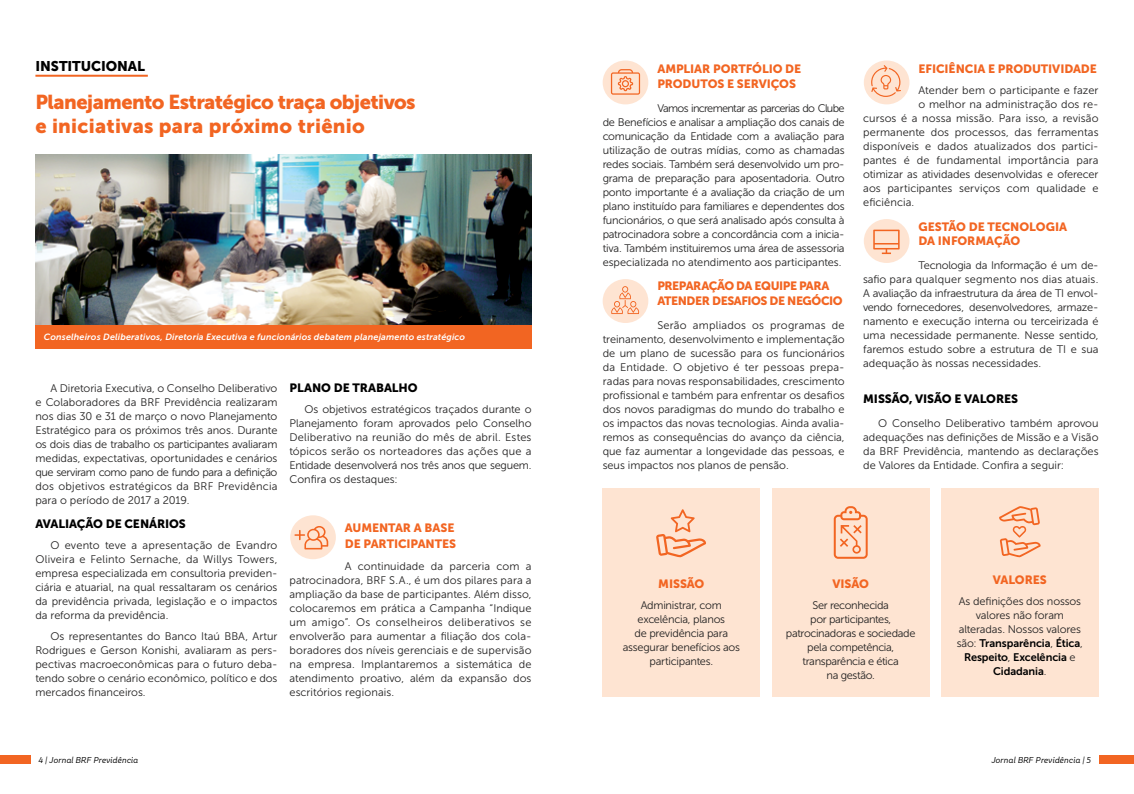
<style>
.page{position:relative;width:1134px;height:794px;background:#fff}
.page>*{position:absolute;margin:0;border:0;box-sizing:border-box;transform-origin:0 0}
.t1{font:20px/23.6px "Museo Sans 900";letter-spacing:-.025em;color:#f26522}
.t2{font:14px "Museo Sans 900";letter-spacing:-.005em;color:#000}
.t3{font:12px/14.4px "Museo Sans 900";letter-spacing:-.01em;color:#f26522}
.t4{font:12px "Museo Sans 900";letter-spacing:-.005em;color:#000}
.t5{font:12px/14.4px "Museo Sans 900";letter-spacing:-.035em;color:#f26522}
.t6{font:11px/14px "Museo Sans 300";color:#222121;text-align:justify}
.t7{font:11px/14px "Museo Sans 300";letter-spacing:-.03em;color:#222121;text-align:center}
.t8{font:11px/14px "Museo Sans 300";letter-spacing:-.02em;color:#222121;text-align:center}
.t9{font:11px/14px "Museo Sans 700";letter-spacing:-.01em;color:#000;text-align:center}
.t10{font:italic 9px "Museo Sans 700";letter-spacing:.015em;color:#fff}
.t11{font:italic 8px "Skola Sans";color:#000}
.s1{font-family:"Museo Sans 300";color:#222121}
</style>
<div class="page">
<hr style="left:35px;top:75px;width:113px;height:2px;background:#f26522">
<img style="left:35px;top:155px;width:496px;height:170px">
<div style="left:35px;top:325px;width:496px;height:24px;background:#f26522"></div>
<div style="left:603px;top:488px;width:157px;height:208px;background:#fee4d2"></div>
<div style="left:772px;top:488px;width:157px;height:208px;background:#fee4d2"></div>
<div style="left:941px;top:488px;width:158px;height:208px;background:#fee4d2"></div>
<div style="left:290px;top:515px;width:46px;height:44px;background:#fee4d2;border-radius:50%"></div>
<svg style="left:294px;top:526px;width:34px;height:23px"></svg>
<div style="left:603px;top:60px;width:45px;height:44px;background:#fee4d2;border-radius:50%"></div>
<svg style="left:611px;top:69px;width:29px;height:26px"></svg>
<div style="left:603px;top:279px;width:45px;height:44px;background:#fee4d2;border-radius:50%"></div>
<svg style="left:611px;top:286px;width:28px;height:28px"></svg>
<div style="left:864px;top:60px;width:45px;height:44px;background:#fee4d2;border-radius:50%"></div>
<svg style="left:871px;top:65px;width:30px;height:32px"></svg>
<div style="left:864px;top:219px;width:45px;height:44px;background:#fee4d2;border-radius:50%"></div>
<svg style="left:873px;top:230px;width:27px;height:24px"></svg>
<svg style="left:656px;top:509px;width:50px;height:48px"></svg>
<svg style="left:834px;top:506px;width:34px;height:53px"></svg>
<svg style="left:999px;top:506px;width:42px;height:51px"></svg>
<div style="left:1099px;top:756px;width:35px;height:8px;background:#f26522"></div>
<div style="left:0;top:756px;width:30px;height:8px;background:#f26522"></div>
<p class="t2" style="left:35px;top:59px;width:111px">INSTITUCIONAL</p>
<h1 class="t1" style="left:35px;top:90px;width:382px">Planejamento Estratégico traça objetivos e iniciativas para próximo triênio</h1>
<p class="t10" style="left:44px;top:332px;width:423px">Conselheiros Deliberativos, Diretoria Executiva e funcionários debatem planejamento estratégico</p>
<p class="t6" style="left:35px;top:381px;width:244px;text-indent:15px">A Diretoria Executiva, o Conselho Deliberativo e Colaboradores da BRF Previdência realizaram nos dias 30 e 31 de março o novo Planejamento Estratégico para os próximos três anos. Durante os dois dias de trabalho os participantes avaliaram medidas, expectativas, oportunidades e cenários que serviram como pano de fundo para a definição dos objetivos estratégicos da BRF Previdência para o período de 2017 a 2019.</p>
<p class="t4" style="left:35px;top:517px;width:152px">AVALIAÇÃO DE CENÁRIOS</p>
<p class="t6" style="left:35px;top:538px;width:244px;text-indent:15px">O evento teve a apresentação de Evandro Oliveira e Felinto Sernache, da Willys Towers, empresa especializada em consultoria previden&shy;ciária e atuarial, na qual ressaltaram os cenários da previdência privada, legislação e o impactos da reforma da previdência.</p>
<p class="t6" style="left:35px;top:630px;width:244px;text-indent:15px">Os representantes do Banco Itaú BBA, Artur Rodrigues e Gerson Konishi, avaliaram as pers&shy;pectivas macroeconômicas para o futuro deba&shy;tendo sobre o cenário econômico, político e dos mercados financeiros.</p>
<p class="t4" style="left:289px;top:381px;width:130px">PLANO DE TRABALHO</p>
<p class="t6" style="left:289px;top:402px;width:244px;text-indent:15px">Os objetivos estratégicos traçados durante o Planejamento foram aprovados pelo Conselho Deliberativo na reunião do mês de abril. Estes tópicos serão os norteadores das ações que a Entidade desenvolverá nos três anos que seguem.<br>Confira os destaques:</p>
<p class="t3" style="left:345px;top:519px;width:113px;line-height:16.4px">AUMENTAR A BASE<br>DE PARTICIPANTES</p>
<p class="t6" style="left:289px;top:559px;width:244px;text-indent:55px">A continuidade da parceria com a patrocinadora, BRF S.A., é um dos pilares para a ampliação da base de participantes. Além disso, colocaremos em prática a Campanha “Indique um amigo”. Os conselheiros deliberativos se envolverão para aumentar a filiação dos cola&shy;boradores dos níveis gerenciais e de supervisão na empresa. Implantaremos a sistemática de atendimento proativo, além da expansão dos escritórios regionais.</p>
<p class="t3" style="left:657px;top:62px;width:145px">AMPLIAR PORTFÓLIO DE<br>PRODUTOS E SERVIÇOS</p>
<p class="t6" style="left:603px;top:101px;width:244px;text-indent:55px">Vamos incrementar as parcerias do Clube de Benefícios e analisar a ampliação dos canais de comunicação da Entidade com a avaliação para utilização de outras mídias, como as chamadas redes sociais. Também será desenvolvido um pro&shy;grama de preparação para aposentadoria. Outro ponto importante é a avaliação da criação de um plano instituído para familiares e dependentes dos funcionários, o que será analisado após consulta à patrocinadora sobre a concordância com a inicia&shy;tiva. Também instituiremos uma área de assessoria especializada no atendimento aos participantes.</p>
<p class="t5" style="left:657px;top:279px;width:187px">PREPARAÇÃO DA EQUIPE PARA<br>ATENDER DESAFIOS DE NEGÓCIO</p>
<p class="t6" style="left:603px;top:318px;width:244px;text-indent:55px">Serão ampliados os programas de treinamento, desenvolvimento e implementação de um plano de sucessão para os funcionários da Entidade. O objetivo é ter pessoas prepa&shy;radas para novas responsabilidades, crescimento profissional e também para enfrentar os desafios dos novos paradigmas do mundo do trabalho e os impactos das novas tecnologias. Ainda avalia&shy;remos as consequências do avanço da ciência, que faz aumentar a longevidade das pessoas, e seus impactos nos planos de pensão.</p>
<p class="t3" style="left:918px;top:62px;width:180px">EFICIÊNCIA E PRODUTIVIDADE</p>
<p class="t6" style="left:918px;top:83px;width:182px">Atender bem o participante e fazer</p>
<p class="t6" style="left:918px;top:98px;width:182px">o melhor na administração dos re-</p>
<p class="t6" style="left:863px;top:112px;width:237px">cursos é a nossa missão. Para isso, a revisão</p>
<p class="t6" style="left:863px;top:126px;width:237px">permanente dos processos, das ferramentas</p>
<p class="t6" style="left:863px;top:140px;width:237px">disponíveis e dados atualizados dos partici-</p>
<p class="t6" style="left:863px;top:154px;width:237px">pantes é de fundamental importância para</p>
<p class="t6" style="left:863px;top:168px;width:237px">otimizar as atividades desenvolvidas e oferecer</p>
<p class="t6" style="left:863px;top:182px;width:237px">aos participantes serviços com qualidade e</p>
<p class="t6" style="left:863px;top:196px;width:53px">eficiência.</p>
<p class="t3" style="left:918px;top:219px;width:150px">GESTÃO DE TECNOLOGIA<br>DA INFORMAÇÃO</p>
<p class="t6" style="left:863px;top:258px;width:237px;text-indent:55px">Tecnologia da Informação é um de&shy;safio para qualquer segmento nos dias atuais.<br>A avaliação da infraestrutura da área de TI envol&shy;vendo fornecedores, desenvolvedores, armaze&shy;namento e execução interna ou terceirizada é uma necessidade permanente. Nesse sentido, faremos estudo sobre a estrutura de TI e sua adequação às nossas necessidades.</p>
<p class="t4" style="left:863px;top:392px;width:156px">MISSÃO, VISÃO E VALORES</p>
<p class="t6" style="left:863px;top:416px;width:237px;text-indent:15px">O Conselho Deliberativo também aprovou adequações nas definições de Missão e a Visão da BRF Previdência, mantendo as declarações de Valores da Entidade. Confira a seguir:</p>
<p class="t3" style="left:658px;top:576px;width:48px">MISSÃO</p>
<p class="t8" style="left:623px;top:598px;width:119px">Administrar, com excelência, planos<br>de previdência para assegurar benefícios aos participantes.</p>
<p class="t3" style="left:832px;top:576px;width:38px">VISÃO</p>
<p class="t7" style="left:786px;top:598px;width:131px">Ser reconhecida<br>por participantes, patrocinadoras e sociedade pela competência, transparência e ética<br>na gestão.</p>
<p class="t3" style="left:993px;top:573px;width:55px">VALORES</p>
<p class="t6" style="left:959px;top:594px;width:124px;text-align:center">As definições dos nossos valores não foram alteradas. Nossos valores</p>
<p class="t9" style="left:957px;top:636px;width:128px"><span class="s1">são:</span> Transparência<span class="s1">,</span> Ética<span class="s1">,<br></span>Respeito<span class="s1">,</span> Excelência <span class="s1">e<br></span>Cidadania<span class="s1">.</span></p>
<p class="t11" style="left:38px;top:755px;width:101px">4 | Jornal BRF Previdência</p>
<p class="t11" style="left:991px;top:755px;width:101px">Jornal BRF Previdência | 5</p>
</div>
